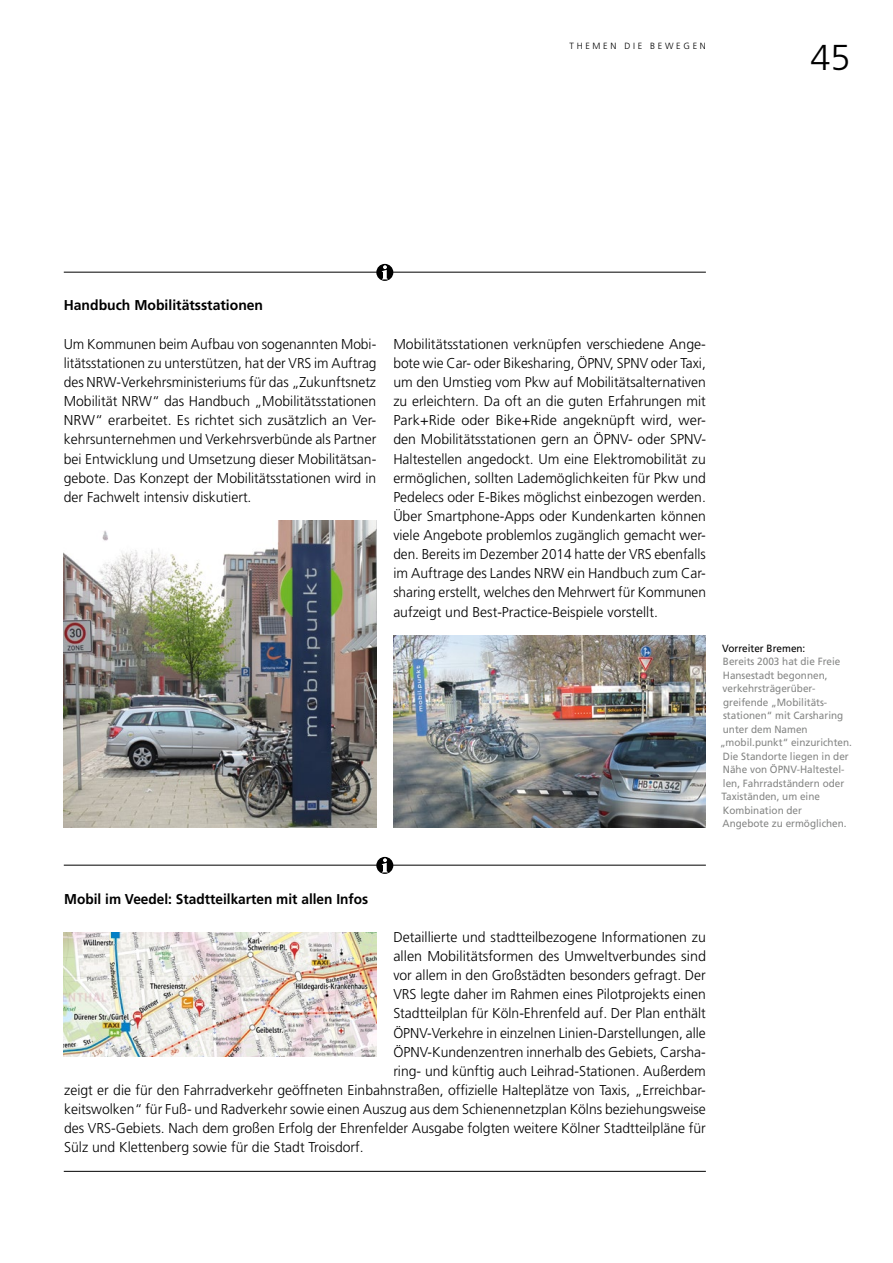
<style>
.page{position:relative;width:893px;height:1263px;background:#fff}
.page>*{position:absolute;margin:0;border:0;box-sizing:border-box;transform-origin:0 0}
.t1{font:300 36px "Frutiger LT";color:#000}
.t2{font:300 14.25px/19.2px "Frutiger LT";color:#000;text-align:justify}
.t3{font:700 14.25px "Frutiger LT";color:#000;scale:.96 1}
.t4{font:700 14.25px "Frutiger LT";color:#000}
.t5{font:10.5px/13.5px "Frutiger LT";color:#868786;scale:.95 1}
.t6{font:10.5px "Frutiger LT";color:#000;scale:.95 1}
.t7{font:300 9px "Frutiger LT";letter-spacing:.3em;color:#000}
</style>
<div class="page">
<img style="left:64px;top:932px;width:312px;height:125px">
<img style="left:64px;top:521px;width:312px;height:306px">
<img style="left:393px;top:636px;width:313px;height:191px">
<hr style="left:64px;top:272px;width:642px;height:1px;background:#000">
<hr style="left:64px;top:865px;width:642px;height:1px;background:#000">
<hr style="left:64px;top:1171px;width:642px;height:1px;background:#000">
<svg style="left:376px;top:264px;width:17px;height:17px"></svg>
<svg style="left:382px;top:265px;width:6px;height:14px"></svg>
<svg style="left:376px;top:857px;width:17px;height:17px"></svg>
<svg style="left:382px;top:858px;width:6px;height:14px"></svg>
<p class="t7" style="left:569px;top:41px;width:138px">THEMEN DIE BEWEGEN</p>
<h1 class="t1" style="left:810px;top:37px;width:42px">45</h1>
<p class="t4" style="left:64px;top:297px;width:201px">Handbuch Mobilitätsstationen</p>
<p class="t2" style="left:64px;top:334px;width:314px">Um Kommunen beim Aufbau von sogenannten Mobi&shy;litätsstationen zu unterstützen, hat der VRS im Auftrag des NRW-Verkehrsministeriums für das „Zukunftsnetz Mobilität NRW“ das Handbuch „Mobilitätsstationen NRW“ erarbeitet. Es richtet sich zusätzlich an Ver&shy;kehrsunternehmen und Verkehrsverbünde als Partner bei Entwicklung und Umsetzung dieser Mobilitätsan&shy;gebote. Das Konzept der Mobilitätsstationen wird in der Fachwelt intensiv diskutiert.</p>
<p class="t2" style="left:393px;top:334px;width:314px">Mobilitätsstationen verknüpfen verschiedene Ange&shy;bote wie Car- oder Bikesharing, ÖPNV, SPNV oder Taxi, um den Umstieg vom Pkw auf Mobilitätsalternativen zu erleichtern. Da oft an die guten Erfahrungen mit Park+Ride oder Bike+Ride angeknüpft wird, wer&shy;den Mobilitätsstationen gern an ÖPNV- oder SPNV-Haltestellen angedockt. Um eine Elektromobilität zu ermöglichen, sollten Lademöglichkeiten für Pkw und Pedelecs oder E-Bikes möglichst einbezogen werden.<br>Über Smartphone-Apps oder Kundenkarten können viele Angebote problemlos zugänglich gemacht wer&shy;den. Bereits im Dezember 2014 hatte der VRS ebenfalls im Auftrage des Landes NRW ein Handbuch zum Car&shy;sharing erstellt, welches den Mehrwert für Kommunen aufzeigt und Best-Practice-Beispiele vorstellt.</p>
<p class="t6" style="left:722px;top:642px;width:89px">Vorreiter Bremen:</p>
<p class="t5" style="left:720px;top:655px;width:140px">Bereits 2003 hat die Freie<br>Hansestadt begonnen, verkehrsträgerüber&shy;greifende „Mobilitäts&shy;stationen“ mit Carsharing unter dem Namen „mobil.punkt“ einzurichten.<br>Die Standorte liegen in der<br>Nähe von ÖPNV-Haltestel&shy;len, Fahrradständern oder<br>Taxiständen, um eine<br>Kombination der<br>Angebote zu ermöglichen.</p>
<p class="t3" style="left:64px;top:890px;width:318px">Mobil im Veedel: Stadtteilkarten mit allen Infos</p>
<p class="t2" style="left:393px;top:927px;width:314px">Detaillierte und stadtteilbezogene Informationen zu</p>
<p class="t2" style="left:393px;top:947px;width:314px">allen Mobilitätsformen des Umweltverbundes sind</p>
<p class="t2" style="left:393px;top:966px;width:314px">vor allem in den Großstädten besonders gefragt. Der</p>
<p class="t2" style="left:393px;top:985px;width:314px">VRS legte daher im Rahmen eines Pilotprojekts einen</p>
<p class="t2" style="left:393px;top:1004px;width:314px">Stadtteilplan für Köln-Ehrenfeld auf. Der Plan enthält</p>
<p class="t2" style="left:393px;top:1023px;width:314px">ÖPNV-Verkehre in einzelnen Linien-Darstellungen, alle</p>
<p class="t2" style="left:393px;top:1042px;width:314px">ÖPNV-Kundenzentren innerhalb des Gebiets, Carsha-</p>
<p class="t2" style="left:393px;top:1061px;width:314px">ring- und künftig auch Leihrad-Stationen. Außerdem</p>
<p class="t2" style="left:64px;top:1081px;width:643px">zeigt er die für den Fahrradverkehr geöffneten Einbahnstraßen, offizielle Halteplätze von Taxis, „Erreichbar-</p>
<p class="t2" style="left:64px;top:1100px;width:643px">keitswolken“ für Fuß- und Radverkehr sowie einen Auszug aus dem Schienennetzplan Kölns beziehungsweise</p>
<p class="t2" style="left:64px;top:1119px;width:643px">des VRS-Gebiets. Nach dem großen Erfolg der Ehrenfelder Ausgabe folgten weitere Kölner Stadtteilpläne für</p>
<p class="t2" style="left:64px;top:1138px;width:301px">Sülz und Klettenberg sowie für die Stadt Troisdorf.</p>
</div>
